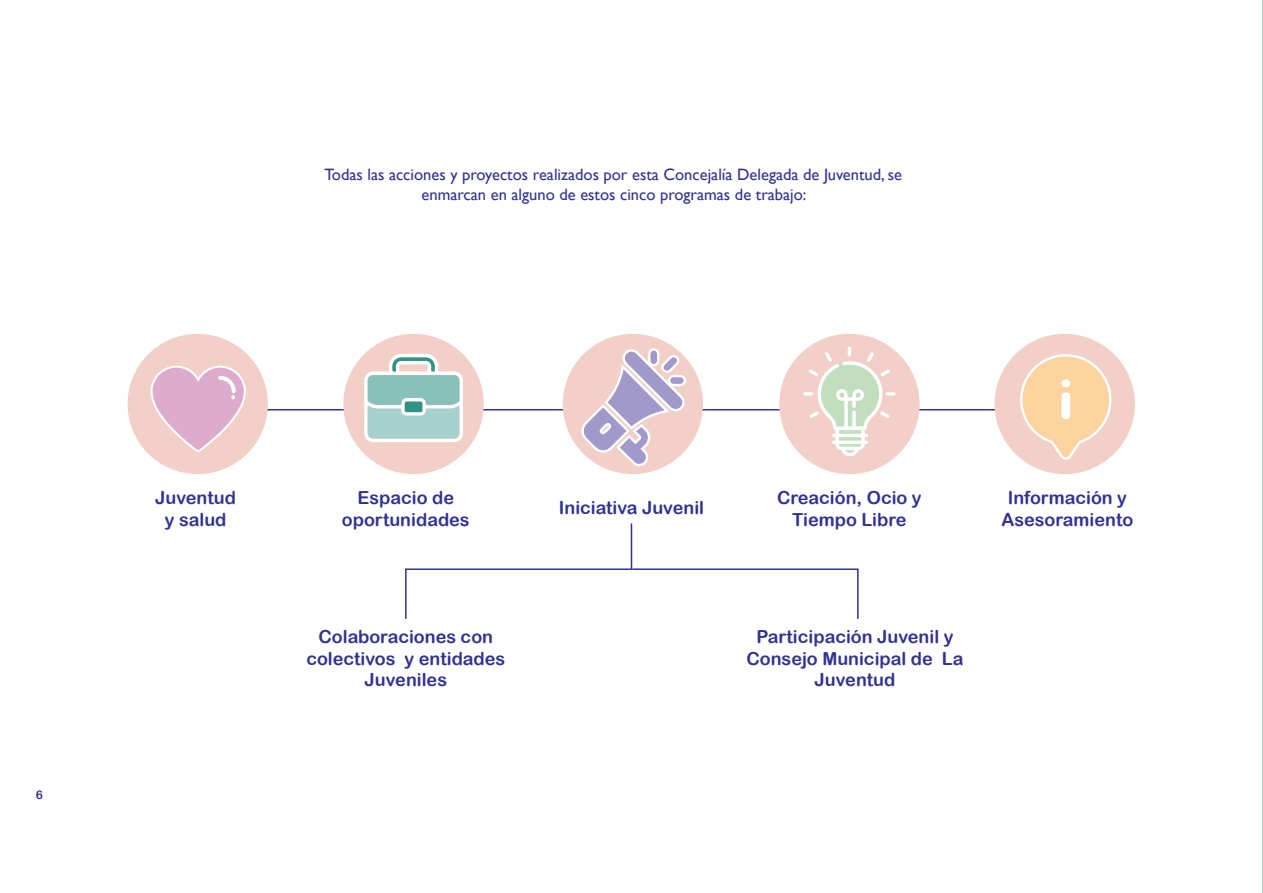
<style>
.page{position:relative;width:1263px;height:893px;background:#fff}
.page>*{position:absolute;margin:0;border:0;box-sizing:border-box;transform-origin:0 0}
.t1{font:18px/21.6px "Arial Rounded MT Bold";color:#313293;text-align:center}
.t2{font:16.5px/19.8px "Gill Sans";color:#313293;text-align:center}
.t3{font:12px "Arial Rounded MT Bold";color:#313293}
</style>
<div class="page">
<hr style="left:132px;top:409px;width:996px;height:1px;background:#313293">
<div style="left:128px;top:334px;width:140px;height:140px;background:#f2d0c8;border-radius:50%"></div>
<div style="left:343px;top:334px;width:141px;height:140px;background:#f2d0c8;border-radius:50%"></div>
<div style="left:563px;top:334px;width:140px;height:140px;background:#f2d0c8;border-radius:50%"></div>
<div style="left:994px;top:334px;width:141px;height:140px;background:#f2d0c8;border-radius:50%"></div>
<div style="left:779px;top:334px;width:140px;height:140px;background:#f2d0c8;border-radius:50%"></div>
<svg style="left:151px;top:366px;width:95px;height:86px"></svg>
<svg style="left:364px;top:354px;width:99px;height:88px;background:#b6d3cd"></svg>
<svg style="left:581px;top:348px;width:105px;height:118px"></svg>
<svg style="left:803px;top:346px;width:93px;height:110px"></svg>
<svg style="left:1018px;top:354px;width:96px;height:106px"></svg>
<hr style="left:631px;top:523px;width:1px;height:47px;background:#313293">
<svg style="left:1262px;top:0;width:1px;height:893px"></svg>
<svg style="left:405px;top:568px;width:454px;height:51px"></svg>
<p class="t2" style="left:324px;top:165px;width:579px">Todas las acciones y proyectos realizados por esta Concejalía Delegada de Juventud, se enmarcan en alguno de estos cinco programas de trabajo:</p>
<p class="t3" style="left:36px;top:787px;width:9px">6</p>
<p class="t1" style="left:155px;top:487px;width:82px">Juventud y salud</p>
<p class="t1" style="left:342px;top:487px;width:129px">Espacio de oportunidades</p>
<p class="t1" style="left:559px;top:496px;width:147px">Iniciativa Juvenil</p>
<p class="t1" style="left:777px;top:487px;width:146px">Creación, Ocio y<br>Tiempo Libre</p>
<p class="t1" style="left:1001px;top:487px;width:133px">Información y<br>Asesoramiento</p>
<p class="t1" style="left:306px;top:626px;width:200px">Colaboraciones con colectivos y entidades<br>Juveniles</p>
<p class="t1" style="left:746px;top:626px;width:218px">Participación Juvenil y<br>Consejo Municipal de La<br>Juventud</p>
</div>
